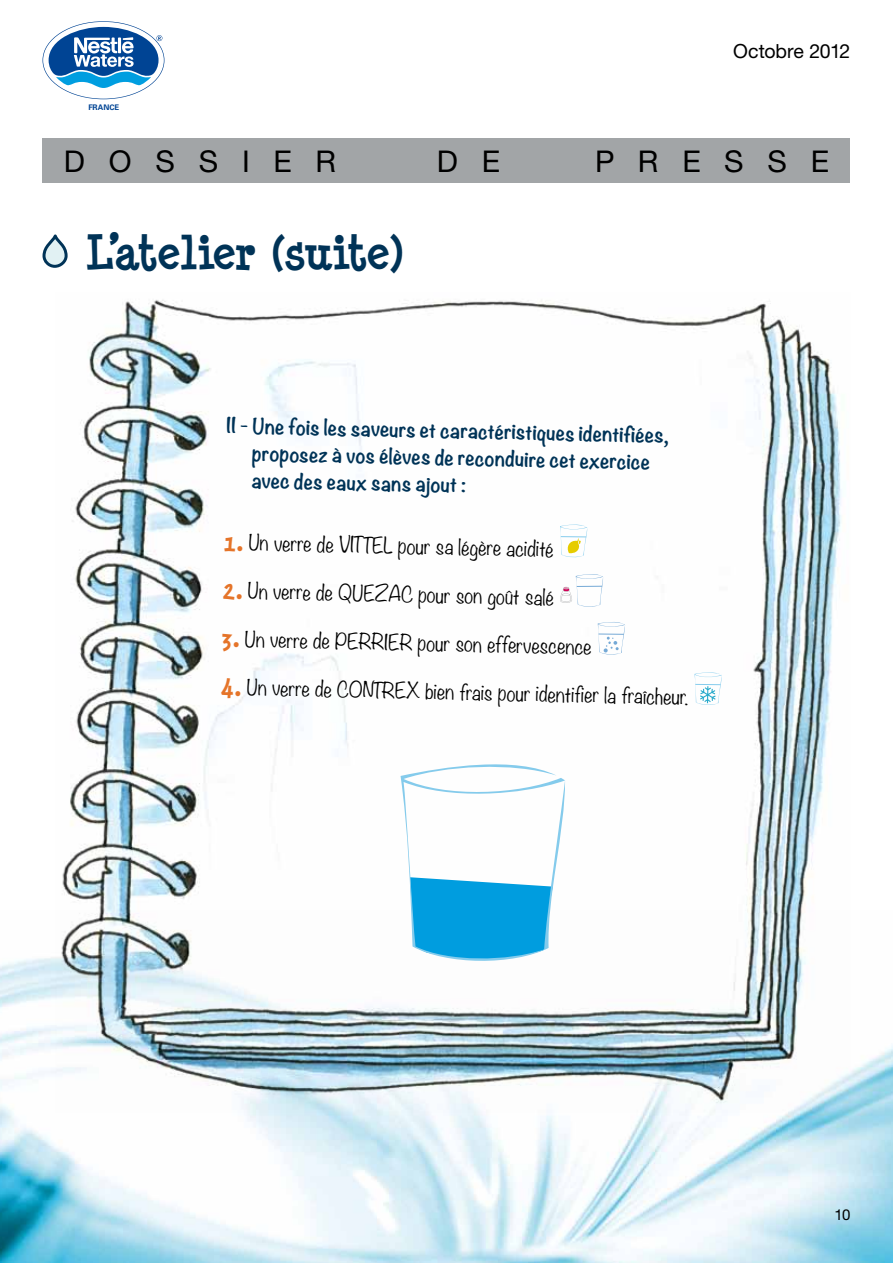
<style>
.page{position:relative;width:893px;height:1263px;background:#fff}
.page>*{position:absolute;margin:0;border:0;box-sizing:border-box;transform-origin:0 0}
.t1{font:700 45px "Minya Nouvelle";letter-spacing:-.005em;color:#003357}
.t2{font:30px "Helvetica Neue";letter-spacing:.795em;color:#000}
.t3{font:300 19.5px "Noteworthy";color:#000}
.t4{font:700 19.5px/26.7px "Noteworthy";color:#003357}
.t5{font:19.5px "Helvetica Neue";letter-spacing:-.005em;color:#000}
.t6{font:15px "Helvetica Neue";color:#000}
.t7{font:700 7.65px "Univers";color:#004494}
.s1{font-family:"Minya Nouvelle";font-weight:700;font-size:25.5px;color:#e57429}
</style>
<div class="page">
<img style="left:0;top:957px;width:893px;height:306px">
<div style="left:43px;top:138px;width:807px;height:45px;background:#a2a5a7"></div>
<svg style="left:43px;top:21px;width:121px;height:78px"></svg>
<svg style="left:44px;top:236px;width:22px;height:30px"></svg>
<div style="left:43px;top:234px;width:25px;height:34px;border:3px solid #003357;border-radius:11px"></div>
<img style="left:56px;top:300px;width:794px;height:812px">
<svg style="left:560px;top:523px;width:27px;height:35px"></svg>
<svg style="left:598px;top:620px;width:27px;height:35px"></svg>
<svg style="left:694px;top:671px;width:28px;height:35px"></svg>
<svg style="left:560px;top:573px;width:43px;height:35px"></svg>
<p class="t7" style="left:88px;top:103px;width:32px">FRANCE</p>
<p class="t5" style="left:733px;top:39px;width:119px">Octobre 2012</p>
<h2 class="t2" style="left:64px;top:144px;width:274px">DOSSIER</h2>
<h2 class="t2" style="left:437px;top:144px;width:65px">D E</h2>
<h2 class="t2" style="left:595px;top:144px;width:236px">PRESSE</h2>
<h1 class="t1" style="left:83px;top:227px;width:321px">L’atelier (suite)</h1>
<p class="t4" style="left:253px;top:413px;width:418px;text-indent:-26px;rotate:1deg">II - Une fois les saveurs et caractéristiques identifi ées, proposez à vos élèves de reconduire cet exercice avec des eaux sans ajout :</p>
<p class="t3" style="left:224px;top:526px;width:332px;rotate:1deg"><span class="s1">1.</span> Un verre de VITTEL pour sa légère acidité</p>
<p class="t3" style="left:223px;top:574px;width:333px;rotate:1deg"><span class="s1">2.</span> Un verre de QUEZAC pour son goût salé</p>
<p class="t3" style="left:222px;top:622px;width:372px;rotate:1deg"><span class="s1">3.</span> Un verre de PERRIER pour son effervescence</p>
<p class="t3" style="left:221px;top:671px;width:469px;rotate:1deg"><span class="s1">4.</span> Un verre de CONTREX bien frais pour identifi er la fraîcheur.</p>
<p class="t6" style="left:834px;top:1206px;width:17px">10</p>
</div>
